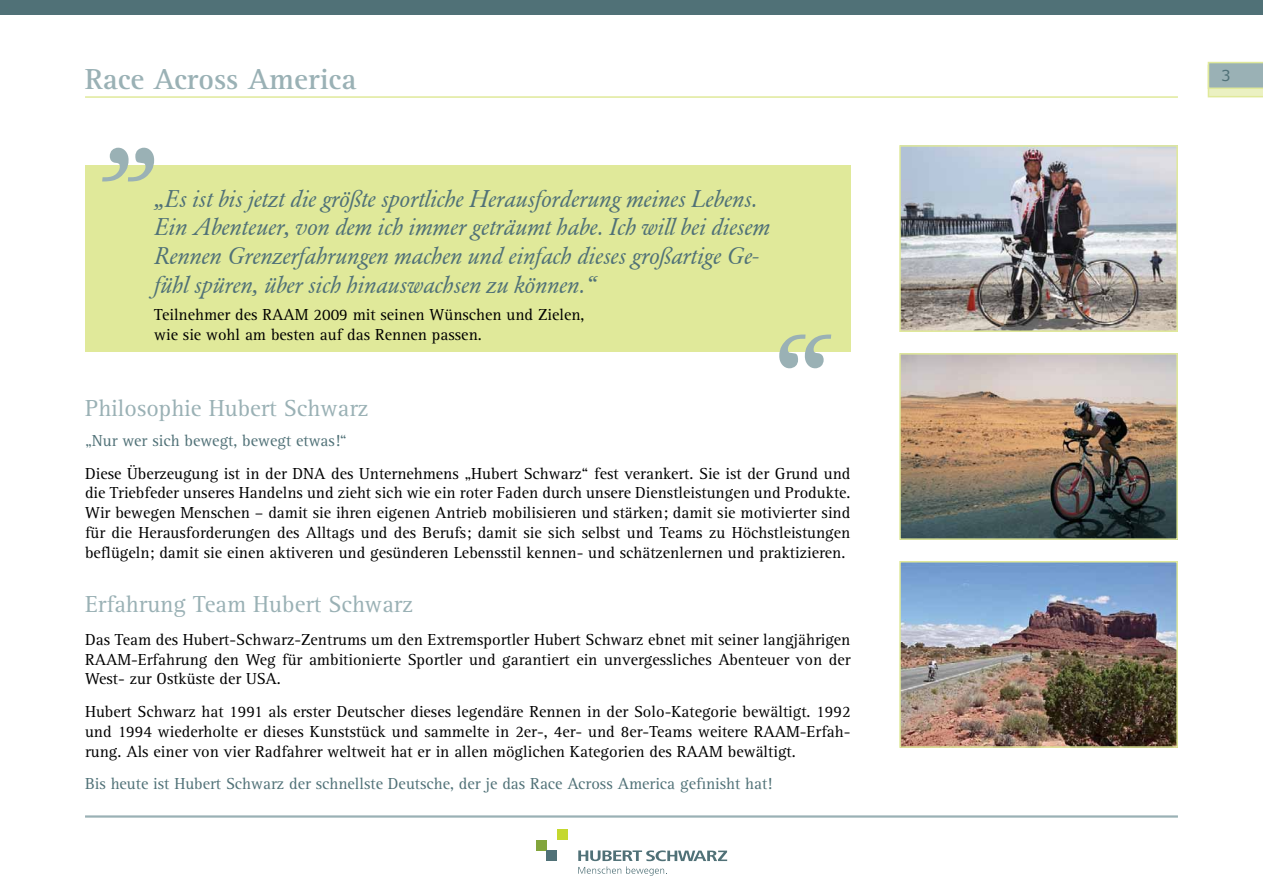
<style>
.page{position:relative;width:1263px;height:893px;background:#fff}
.page>*{position:absolute;margin:0;border:0;box-sizing:border-box;transform-origin:0 0}
.t1{font:700 30px "Rotis Serif";color:#9ab1b5}
.t2{font:italic 24px/28.8px "Garamond BE";color:#507177}
.t3{font:24px "Rotis Serif";color:#9ab1b5}
.t4{font:16.5px/19.8px "Rotis Serif";color:#000;text-align:justify}
.t5{font:16.5px "Rotis Serif";color:#507177}
.t6{font:15px "Verdana";color:#507177}
</style>
<div class="page">
<svg style="left:1208px;top:62px;width:55px;height:35px"></svg>
<div style="left:0;top:0;width:1263px;height:15px;background:#507177"></div>
<hr style="left:85px;top:96px;width:1093px;height:2px;background:#e0e99a">
<hr style="left:85px;top:815px;width:1093px;height:3px;background:#9ab1b5">
<div style="left:536px;top:840px;width:10px;height:10px;background:#82a53c"></div>
<div style="left:546px;top:850px;width:11px;height:11px;background:#507177"></div>
<div style="left:557px;top:829px;width:10px;height:11px;background:#c4d82e"></div>
<svg style="left:578px;top:850px;width:149px;height:26px"></svg>
<div style="left:85px;top:165px;width:765px;height:186px;background:#e0e99a"></div>
<svg style="left:102px;top:148px;width:52px;height:33px"></svg>
<svg style="left:779px;top:335px;width:52px;height:33px"></svg>
<img style="left:902px;top:148px;width:273px;height:181px">
<div style="left:899px;top:145px;width:279px;height:187px;border:2px solid #e0e99a"></div>
<img style="left:902px;top:564px;width:273px;height:181px">
<div style="left:899px;top:561px;width:279px;height:187px;border:2px solid #e0e99a"></div>
<img style="left:902px;top:356px;width:273px;height:181px">
<div style="left:899px;top:353px;width:279px;height:187px;border:2px solid #e0e99a"></div>
<h1 class="t1" style="left:85px;top:61px;width:273px">Race Across America</h1>
<p class="t2" style="left:154px;top:184px;width:617px">„Es ist bis jetzt die größte sportliche Herausforderung meines Lebens.<br>Ein Abenteuer, von dem ich immer geträumt habe. Ich will bei diesem Rennen Grenzerfahrungen machen und einfach dieses großartige Ge&shy;fühl spüren, über sich hinauswachsen zu können.“</p>
<p class="t4" style="left:154px;top:305px;width:432px;line-height:20.5px">Teilnehmer des RAAM 2009 mit seinen Wünschen und Zielen, wie sie wohl am besten auf das Rennen passen.</p>
<h2 class="t3" style="left:85px;top:394px;width:285px">Philosophie Hubert Schwarz</h2>
<p class="t5" style="left:85px;top:431px;width:263px">„Nur wer sich bewegt, bewegt etwas!“</p>
<p class="t4" style="left:85px;top:464px;width:767px">Diese Überzeugung ist in der DNA des Unternehmens „Hubert Schwarz“ fest verankert. Sie ist der Grund und die Triebfeder unseres Handelns und zieht sich wie ein roter Faden durch unsere Dienstleistungen und Produkte.<br>Wir bewegen Menschen – damit sie ihren eigenen Antrieb mobilisieren und stärken; damit sie motivierter sind für die Herausforderungen des Alltags und des Berufs; damit sie sich selbst und Teams zu Höchstleistungen beflügeln; damit sie einen aktiveren und gesünderen Lebensstil kennen- und schätzenlernen und praktizieren.</p>
<h2 class="t3" style="left:85px;top:591px;width:329px">Erfahrung Team Hubert Schwarz</h2>
<p class="t4" style="left:85px;top:630px;width:767px">Das Team des Hubert-Schwarz-Zentrums um den Extremsportler Hubert Schwarz ebnet mit seiner langjährigen RAAM-Erfahrung den Weg für ambitionierte Sportler und garantiert ein unvergessliches Abenteuer von der West- zur Ostküste der USA.</p>
<p class="t4" style="left:85px;top:702px;width:767px">Hubert Schwarz hat 1991 als erster Deutscher dieses legendäre Rennen in der Solo-Kategorie bewältigt. 1992 und 1994 wiederholte er dieses Kunststück und sammelte in 2er-, 4er- und 8er-Teams weitere RAAM-Erfah&shy;rung. Als einer von vier Radfahrer weltweit hat er in allen möglichen Kategorien des RAAM bewältigt.</p>
<p class="t5" style="left:85px;top:774px;width:689px">Bis heute ist Hubert Schwarz der schnellste Deutsche, der je das Race Across America gefinisht hat!</p>
<p class="t6" style="left:1221px;top:65px;width:11px">3</p>
</div>
